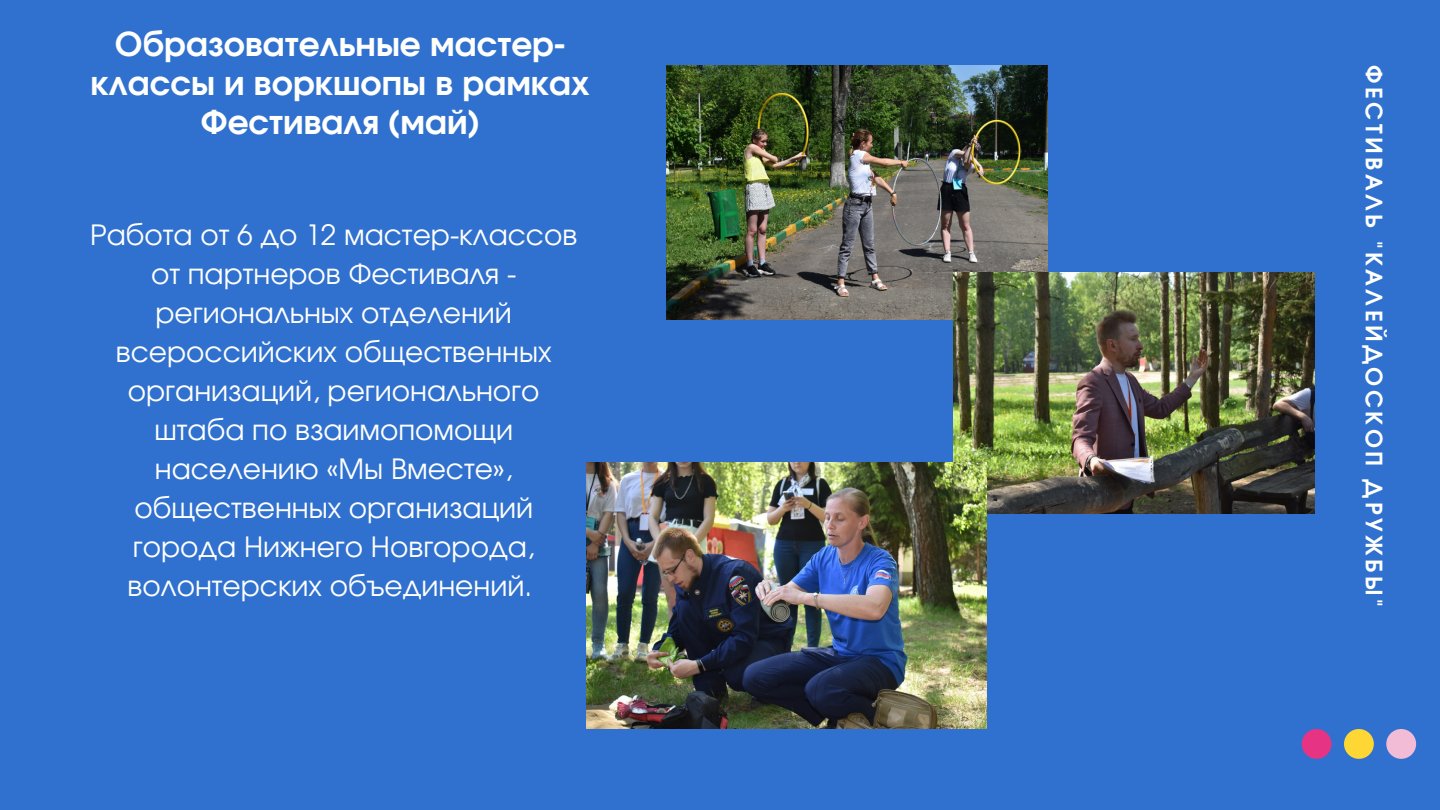
<style>
.page{position:relative;width:1440px;height:810px;background:#3071cf}
.page>*{position:absolute;margin:0;border:0;box-sizing:border-box;transform-origin:0 0}
.t1{font:700 33px/39px "Evolventa";color:#fffffc;text-align:center}
.t2{font:28px/39px "Evolventa";color:#fffffc;text-align:center}
.t3{font:700 22.7px "Evolventa";letter-spacing:.15em;color:#fffffc}
</style>
<div class="page">
<div style="left:1302px;top:729px;width:30px;height:30px;background:#e63384;border-radius:50%"></div>
<div style="left:1344px;top:729px;width:30px;height:30px;background:#ffd734;border-radius:50%"></div>
<div style="left:1386px;top:729px;width:30px;height:30px;background:#f2bcd6;border-radius:50%"></div>
<img style="left:666px;top:65px;width:381px;height:255px">
<img style="left:953px;top:273px;width:362px;height:240px">
<img style="left:586px;top:463px;width:400px;height:266px">
<p class="t1" style="left:91px;top:27px;width:500px">Образовательные мастер&shy;классы и воркшопы в рамках<br>Фестиваля (май)</p>
<p class="t2" style="left:90px;top:217px;width:489px">Работа от 6 до 12 мастер-классов от партнеров Фестиваля - региональных отделений всероссийских общественных организаций, регионального штаба по взаимопомощи населению «Мы Вместе», общественных организаций города Нижнего Новгорода, волонтерских объединений.</p>
<p class="t3" style="left:1384px;top:65px;width:543px;rotate:90deg">ФЕСТИВАЛЬ "КАЛЕЙДОСКОП ДРУЖБЫ"</p>
</div>
